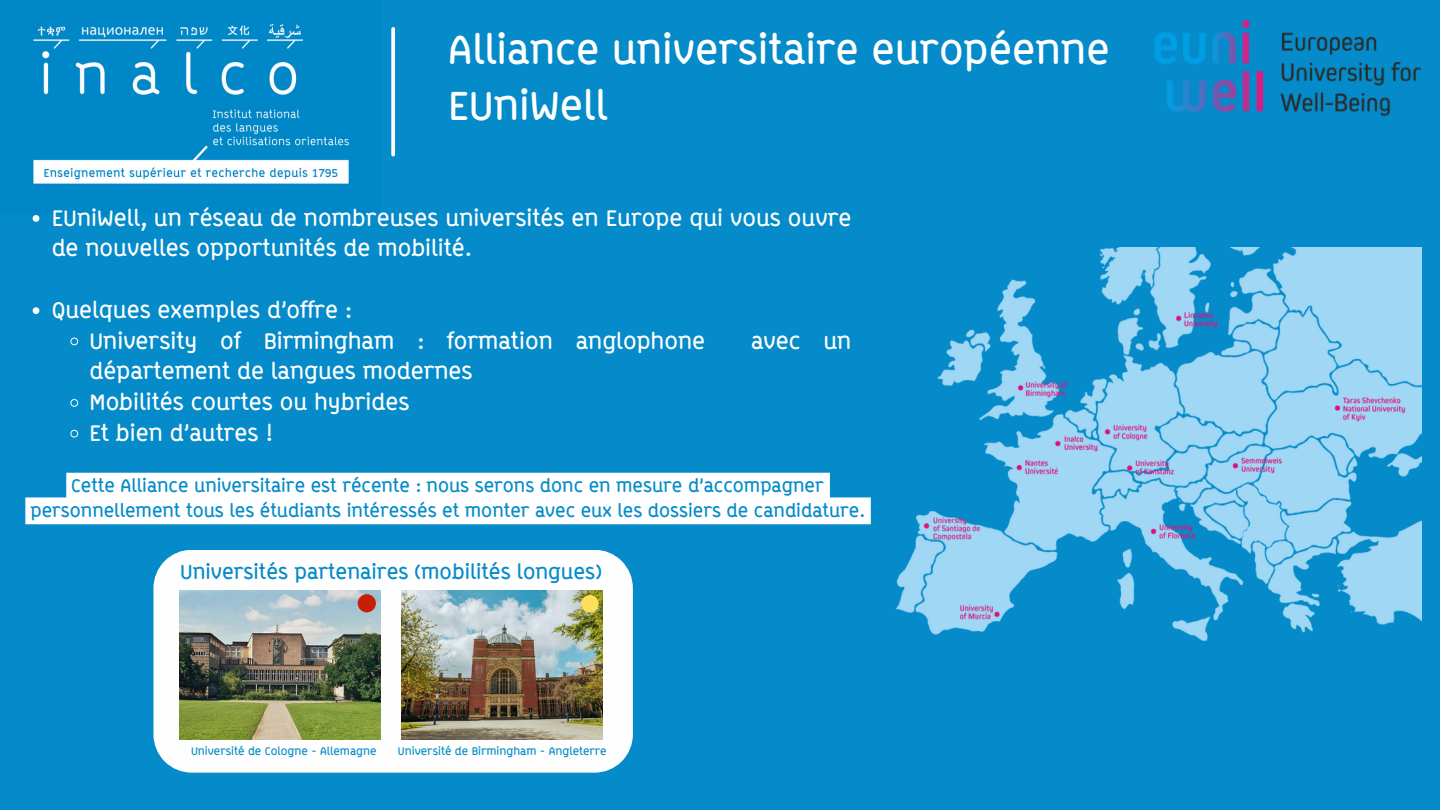
<style>
.page{position:relative;width:1440px;height:810px;background:#058bc9}
.page>*{position:absolute;margin:0;border:0;box-sizing:border-box;transform-origin:0 0}
.t1{font:700 40px/55.5px "ABB Line";color:#fff}
.t2{font:700 22.2px/30.8px "ABB Line";color:#feffff}
.t3{font:700 22.2px "ABB Line";color:#fefefe}
.t4{font:700 20.2px "ABB Line";color:#058bc9}
.t5{font:700 18px/24.8px "ABB Line";color:#058bc9;text-align:center}
.t6{font:700 14px "ABB Line";color:#058bc9}
.t7{font:700 11px "ABB Line";color:#058bc9}
.s1{color:#feffff}
</style>
<div class="page">
<img style="left:33px;top:23px;width:316px;height:161px">
<svg style="left:391px;top:29px;width:4px;height:126px"></svg>
<img style="left:1154px;top:19px;width:268px;height:97px">
<img style="left:895px;top:248px;width:527px;height:393px">
<svg style="left:33px;top:215px;width:6px;height:7px"></svg>
<svg style="left:33px;top:307px;width:6px;height:7px"></svg>
<svg style="left:70px;top:337px;width:9px;height:9px"></svg>
<svg style="left:70px;top:399px;width:9px;height:8px"></svg>
<svg style="left:70px;top:429px;width:9px;height:9px"></svg>
<div style="left:25px;top:473px;width:846px;height:51px;background:#fff"></div>
<div style="left:153px;top:550px;width:480px;height:223px;background:#fefefe"></div>
<img style="left:402px;top:590px;width:201px;height:149px">
<img style="left:179px;top:590px;width:201px;height:149px">
<div style="left:358px;top:594px;width:18px;height:18px;background:#c91d05;border-radius:50%"></div>
<div style="left:581px;top:595px;width:18px;height:17px;background:#ffde59;border-radius:50%"></div>
<p class="t1" style="left:448px;top:22px;width:663px">Alliance universitaire européenne<br>EUniWell</p>
<p class="t2" style="left:52px;top:202px;width:801px">EUniWell, un réseau de nombreuses universités en Europe qui vous ouvre de nouvelles opportunités de mobilité.</p>
<p class="t2" style="left:52px;top:295px;width:301px">Quelques exemples d’offre :</p>
<p class="t2" style="left:89px;top:325px;width:617px">University of Birmingham : formation anglophone</p>
<p class="t2" style="left:751px;top:325px;width:102px">avec un</p>
<p class="t2" style="left:89px;top:356px;width:385px">département de langues modernes</p>
<p class="t3" style="left:89px;top:389px;width:321px"><span class="s1">Mobilités</span> courtes ou hybrides</p>
<p class="t2" style="left:89px;top:418px;width:184px">Et bien d’autres !</p>
<h4 class="t5" style="left:30px;top:474px;width:836px">Cette Alliance universitaire est récente : nous serons donc en mesure d’accompagner personnellement tous les étudiants intéressés et monter avec eux les dossiers de candidature.</h4>
<p class="t4" style="left:180px;top:560px;width:423px">Universités partenaires (mobilités longues)</p>
<p class="t7" style="left:191px;top:745px;width:187px">Université de Cologne - Allemagne</p>
<h5 class="t7" style="left:398px;top:745px;width:210px">Université de Birmingham - Angleterre</h5>
<h2 class="t6" style="left:229px;top:744px;width:111px">UAB - Barcelone</h2>
<p class="t6" style="left:458px;top:744px;width:91px">UAM - Madrid</p>
</div>
